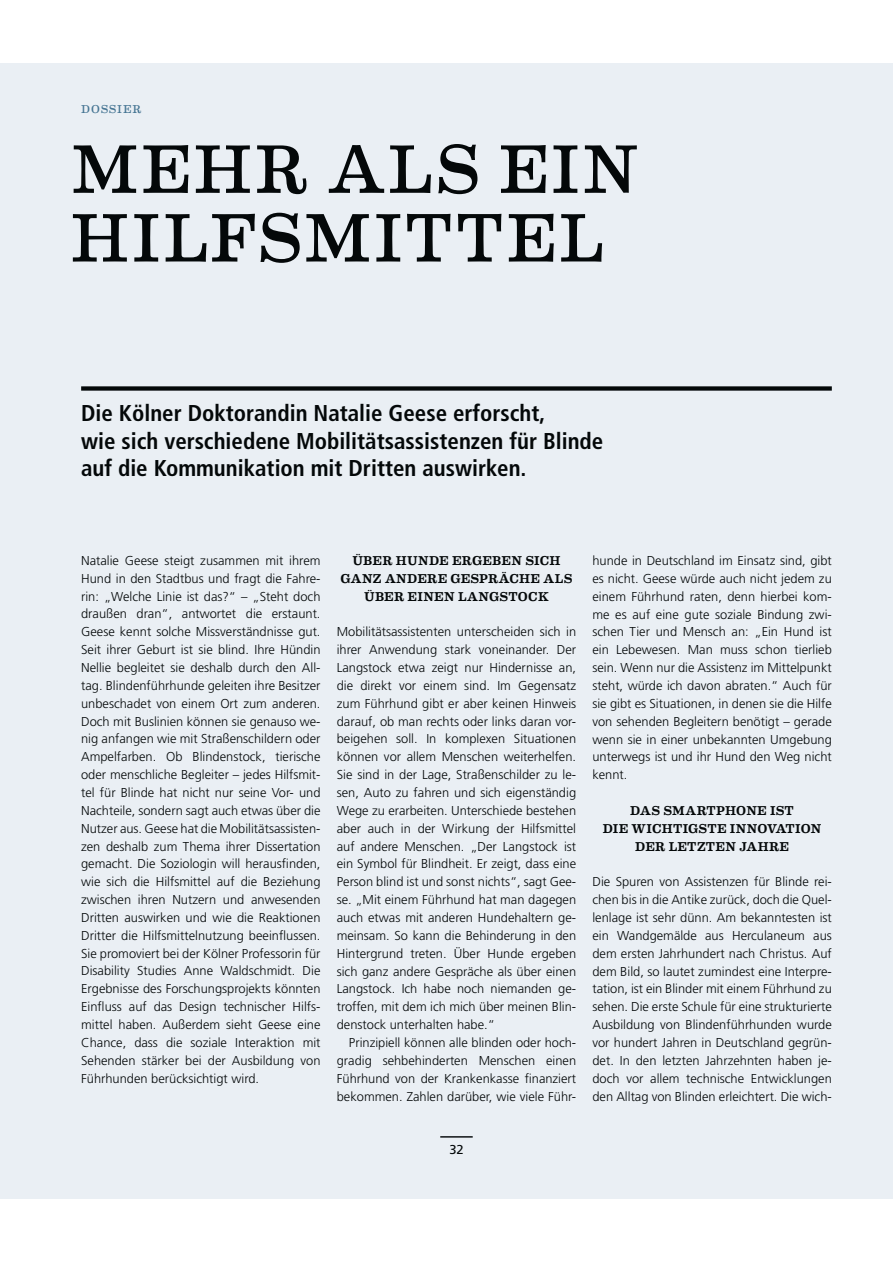
<style>
.page{position:relative;width:893px;height:1263px;background:#fff}
.page>*{position:absolute;margin:0;border:0;box-sizing:border-box;transform-origin:0 0}
.t1{font:68.7px/68.7px "Eames Century Modern";letter-spacing:.03em;color:#040809}
.t2{font:700 condensed 22.95px/27.5px "Frutiger";color:#040809}
.t3{font:300 12.9px/17.9px "Frutiger";color:#040809;text-align:justify}
.t4{font:500 12.9px/17.9px "Eames Century Modern";letter-spacing:.015em;color:#040809;text-align:center}
.t5{font:12.9px "Frutiger";color:#040809}
.t6{font:11.4px "Eames Century Modern";letter-spacing:.075em;color:#467593}
</style>
<div class="page">
<div style="left:0;top:63px;width:893px;height:1136px;background:#eaeff4"></div>
<hr style="left:440px;top:1136px;width:33px;height:2px;background:#040809">
<div style="left:81px;top:386px;width:751px;height:5px;background:#040809"></div>
<p class="t6" style="left:81px;top:105px;width:61px">DOSSIER</p>
<h1 class="t1" style="left:70px;top:144px;width:571px">MEHR ALS EIN<br>HILFSMITTEL</h1>
<h2 class="t2" style="left:81px;top:402px;width:524px">Die Kölner Doktorandin Natalie Geese erforscht,<br>wie sich verschiedene Mobilitätsassistenzen für Blinde auf die Kommunikation mit Dritten auswirken.</h2>
<p class="t3" style="left:81px;top:552px;width:241px">Natalie Geese steigt zusammen mit ihrem Hund in den Stadtbus und fragt die Fahre&shy;rin: „Welche Linie ist das?“ – „Steht doch draußen dran“, antwortet die erstaunt.<br>Geese kennt solche Missverständnisse gut.<br>Seit ihrer Geburt ist sie blind. Ihre Hündin Nellie begleitet sie deshalb durch den All&shy;tag. Blindenführhunde geleiten ihre Besitzer unbeschadet von einem Ort zum anderen.<br>Doch mit Buslinien können sie genauso we&shy;nig anfangen wie mit Straßenschildern oder Ampelfarben. Ob Blindenstock, tierische oder menschliche Begleiter – jedes Hilfsmit&shy;tel für Blinde hat nicht nur seine Vor- und Nachteile, sondern sagt auch etwas über die Nutzer aus. Geese hat die Mobilitätsassisten&shy;zen deshalb zum Thema ihrer Dissertation gemacht. Die Soziologin will herausfinden, wie sich die Hilfsmittel auf die Beziehung zwischen ihren Nutzern und anwesenden Dritten auswirken und wie die Reaktionen Dritter die Hilfsmittelnutzung beeinflussen.<br>Sie promoviert bei der Kölner Professorin für Disability Studies Anne Waldschmidt. Die Ergebnisse des Forschungsprojekts könnten Einfluss auf das Design technischer Hilfs&shy;mittel haben. Außerdem sieht Geese eine Chance, dass die soziale Interaktion mit Sehenden stärker bei der Ausbildung von Führhunden berücksichtigt wird.</p>
<p class="t4" style="left:341px;top:553px;width:233px">ÜBER HUNDE ERGEBEN SICH<br>GANZ ANDERE GESPRÄCHE ALS<br>ÜBER EINEN LANGSTOCK</p>
<p class="t3" style="left:337px;top:624px;width:241px">Mobilitätsassistenten unterscheiden sich in ihrer Anwendung stark voneinander. Der Langstock etwa zeigt nur Hindernisse an, die direkt vor einem sind. Im Gegensatz zum Führhund gibt er aber keinen Hinweis darauf, ob man rechts oder links daran vor&shy;beigehen soll. In komplexen Situationen können vor allem Menschen weiterhelfen.<br>Sie sind in der Lage, Straßenschilder zu le&shy;sen, Auto zu fahren und sich eigenständig Wege zu erarbeiten. Unterschiede bestehen aber auch in der Wirkung der Hilfsmittel auf andere Menschen. „Der Langstock ist ein Symbol für Blindheit. Er zeigt, dass eine Person blind ist und sonst nichts“, sagt Gee&shy;se. „Mit einem Führhund hat man dagegen auch etwas mit anderen Hundehaltern ge&shy;meinsam. So kann die Behinderung in den Hintergrund treten. Über Hunde ergeben sich ganz andere Gespräche als über einen Langstock. Ich habe noch niemanden ge&shy;troffen, mit dem ich mich über meinen Blin&shy;denstock unterhalten habe.“</p>
<p class="t3" style="left:337px;top:1035px;width:241px;text-indent:12px">Prinzipiell können alle blinden oder hoch&shy;gradig sehbehinderten Menschen einen Führhund von der Krankenkasse finanziert bekommen. Zahlen darüber, wie viele Führ-</p>
<p class="t3" style="left:592px;top:553px;width:241px">hunde in Deutschland im Einsatz sind, gibt es nicht. Geese würde auch nicht jedem zu einem Führhund raten, denn hierbei kom&shy;me es auf eine gute soziale Bindung zwi&shy;schen Tier und Mensch an: „Ein Hund ist ein Lebewesen. Man muss schon tierlieb sein. Wenn nur die Assistenz im Mittelpunkt steht, würde ich davon abraten.“ Auch für sie gibt es Situationen, in denen sie die Hilfe von sehenden Begleitern benötigt – gerade wenn sie in einer unbekannten Umgebung unterwegs ist und ihr Hund den Weg nicht kennt.</p>
<p class="t4" style="left:603px;top:803px;width:220px">DAS SMARTPHONE IST<br>DIE WICHTIGSTE INNOVATION<br>DER LETZTEN JAHRE</p>
<p class="t3" style="left:592px;top:874px;width:241px">Die Spuren von Assistenzen für Blinde rei&shy;chen bis in die Antike zurück, doch die Quel&shy;lenlage ist sehr dünn. Am bekanntesten ist ein Wandgemälde aus Herculaneum aus dem ersten Jahrhundert nach Christus. Auf dem Bild, so lautet zumindest eine Interpre&shy;tation, ist ein Blinder mit einem Führhund zu sehen. Die erste Schule für eine strukturierte Ausbildung von Blindenführhunden wurde vor hundert Jahren in Deutschland gegrün&shy;det. In den letzten Jahrzehnten haben je&shy;doch vor allem technische Entwicklungen den Alltag von Blinden erleichtert. Die wich-</p>
<p class="t5" style="left:449px;top:1144px;width:16px">32</p>
</div>
